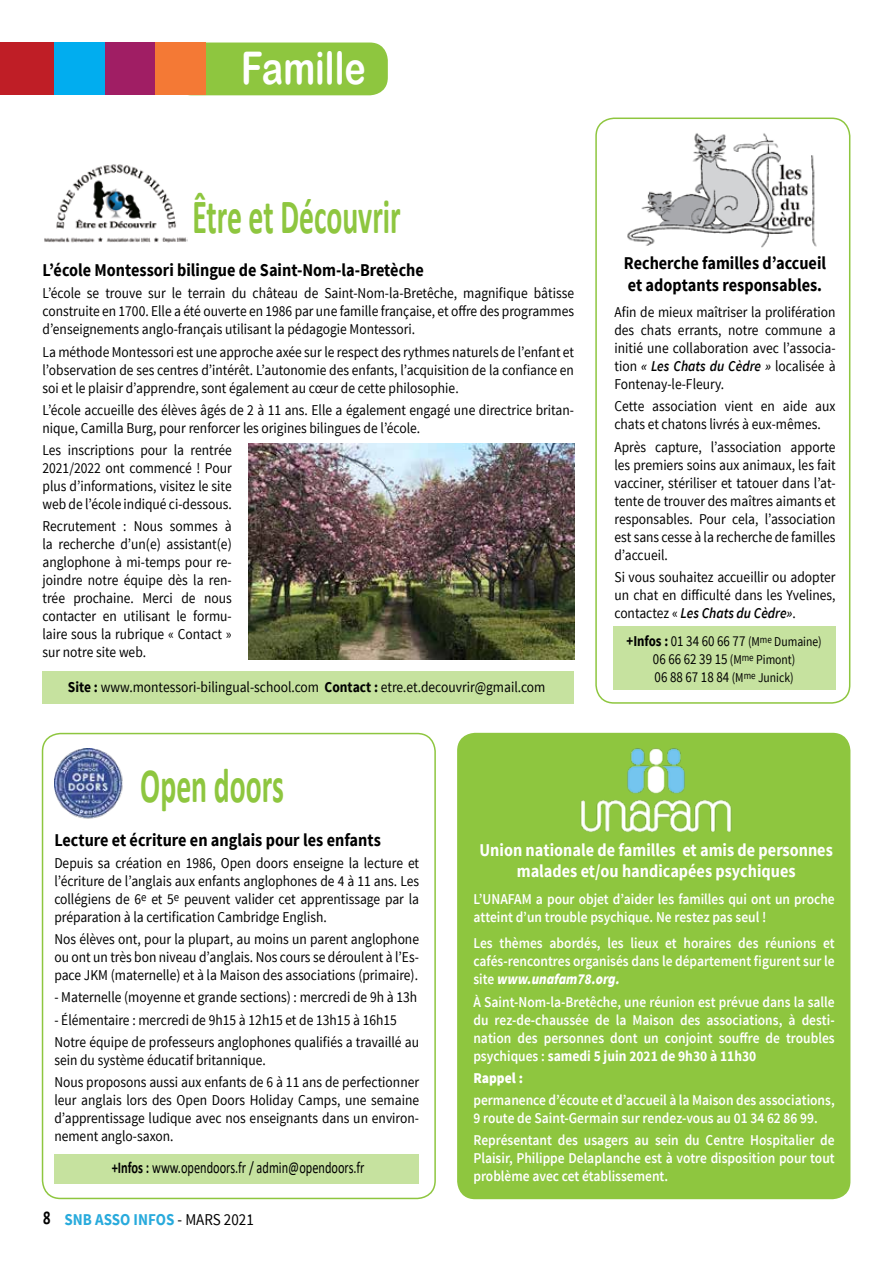
<style>
.page{position:relative;width:893px;height:1263px;background:#fff}
.page>*{position:absolute;margin:0;border:0;box-sizing:border-box;transform-origin:0 0}
.t1{font:700 49.5px "Calibri";color:#8ec63f;scale:.6 1}
.t2{font:45px "Arial Rounded MT Bold";color:#fff;scale:.8 1}
.t3{font:700 19.5px "Calibri";color:#000;scale:.75 1}
.t4{font:700 18px/21.6px "Source Sans Pro";color:#000;scale:.9 1}
.t5{font:700 18px/21.6px "Source Sans Pro";color:#fff;text-align:center;scale:.9 1}
.t6{font:16.5px "Calibri";color:#000;scale:.75 1}
.t7{font:700 16.5px "Source Sans Pro";color:#28aadc;scale:.91 1}
.t8{font:15px/18px "Source Sans Pro";color:#000;text-align:justify;scale:.9 1}
.t9{font:600 15px/18px "Source Sans Pro";color:#fff;text-align:justify;scale:.9 1}
.t10{font:15px/18px "Source Sans Pro";color:#000;text-align:center;scale:.86 1}
.t11{font:900 15px "Source Sans Pro";color:#fff;scale:.9 1}
.s1{font-weight:700}
.s2{font-weight:600;font-style:italic}
.s3{font-size:13.5px}
.s4{font-weight:400;color:#000}
.s5{font-weight:900;font-style:italic}
</style>
<div class="page">
<div style="left:42px;top:733px;width:394px;height:466px;border:2px solid #8ec63f;border-radius:18px"></div>
<div style="left:43px;top:671px;width:531px;height:33px;background:#c6e29f"></div>
<div style="left:613px;top:626px;width:223px;height:64px;background:#c6e29f"></div>
<img style="left:44px;top:164px;width:143px;height:79px">
<img style="left:249px;top:443px;width:325px;height:216px">
<div style="left:54px;top:1154px;width:365px;height:30px;background:#c6e29f"></div>
<div style="left:173px;top:43px;width:215px;height:52px;background:#8ec63f;border-radius:18px"></div>
<div style="left:105px;top:43px;width:50px;height:52px;background:#a01e64"></div>
<div style="left:155px;top:43px;width:51px;height:52px;background:#f47935"></div>
<div style="left:0;top:43px;width:54px;height:52px;background:#bf1e26"></div>
<div style="left:54px;top:43px;width:51px;height:52px;background:#01adef"></div>
<div style="left:595px;top:118px;width:255px;height:586px;border:2px solid #8ec63f;border-radius:18px"></div>
<img style="left:54px;top:749px;width:69px;height:70px">
<div style="left:457px;top:733px;width:393px;height:466px;background:#8ec63f;border-radius:18px"></div>
<img style="left:580px;top:748px;width:152px;height:84px">
<img style="left:627px;top:133px;width:190px;height:114px">
<h2 class="t2" style="left:241px;top:41px;width:157px">Famille</h2>
<h1 class="t1" style="left:192px;top:181px;width:349px">Être et Découvrir</h1>
<p class="t4" style="left:43px;top:260px;width:425px">L’école Montessori bilingue de Saint-Nom-la-Bretèche</p>
<p class="t8" style="left:43px;top:285px;width:592px">L’école se trouve sur le terrain du château de Saint-Nom-la-Bretêche, magnifique bâtisse construite en 1700. Elle a été ouverte en 1986 par une famille française, et offre des programmes d’enseignements anglo-français utilisant la pédagogie Montessori.</p>
<p class="t8" style="left:43px;top:343px;width:592px">La méthode Montessori est une approche axée sur le respect des rythmes naturels de l’enfant et l’observation de ses centres d’intérêt. L’autonomie des enfants, l’acquisition de la confiance en soi et le plaisir d’apprendre, sont également au cœur de cette philosophie.</p>
<p class="t8" style="left:43px;top:401px;width:592px">L’école accueille des élèves âgés de 2 à 11 ans. Elle a également engagé une directrice britan&shy;nique, Camilla Burg, pour renforcer les origines bilingues de l’école.</p>
<p class="t8" style="left:43px;top:441px;width:212px">Les inscriptions pour la rentrée 2021/2022 ont commencé ! Pour plus d’informations, visitez le site web de l’école indiqué ci-dessous.</p>
<p class="t8" style="left:43px;top:517px;width:212px">Recrutement : Nous sommes à la recherche d’un(e) assistant(e) anglophone à mi-temps pour re&shy;joindre notre équipe dès la ren&shy;trée prochaine. Merci de nous contacter en utilisant le formu&shy;laire sous la rubrique « Contact » sur notre site web.</p>
<p class="t8" style="left:68px;top:678px;width:532px"><span class="s1">Site :</span> www.montessori-bilingual-school.com <span class="s1">Contact :</span> etre.et.decouvrir@gmail.com</p>
<p class="t4" style="left:624px;top:253px;width:226px">Recherche familles d’accueil et adoptants responsables.</p>
<p class="t8" style="left:614px;top:303px;width:247px">Afin de mieux maîtriser la prolifération des chats errants, notre commune a initié une collaboration avec l’associa&shy;tion <span class="s2">« Les Chats du Cèdre »</span> localisée à Fontenay-le-Fleury.</p>
<p class="t8" style="left:614px;top:398px;width:247px">Cette association vient en aide aux chats et chatons livrés à eux-mêmes.</p>
<p class="t8" style="left:614px;top:438px;width:247px">Après capture, l’association apporte les premiers soins aux animaux, les fait vacciner, stériliser et tatouer dans l’at&shy;tente de trouver des maîtres aimants et responsables. Pour cela, l’association est sans cesse à la recherche de familles d’accueil.</p>
<p class="t8" style="left:614px;top:568px;width:247px">Si vous souhaitez accueillir ou adopter un chat en difficulté dans les Yvelines, contactez « <span class="s2">Les Chats du Cèdre»</span>.</p>
<p class="t10" style="left:626px;top:632px;width:229px"><span class="s1">+Infos :</span> 01 34 60 66 77 <span class="s3">(M</span><sup>me</sup> <span class="s3">Dumaine)<br></span>06 66 62 39 15 <span class="s3">(M</span><sup>me</sup> <span class="s3">Pimont)<br></span>06 88 67 18 84 <span class="s3">(M</span><sup>me</sup> <span class="s3">Junick)</span></p>
<h1 class="t1" style="left:140px;top:751px;width:241px">Open doors</h1>
<p class="t4" style="left:54px;top:829px;width:364px">Lecture et écriture en anglais pour les enfants</p>
<p class="t8" style="left:54px;top:854px;width:407px">Depuis sa création en 1986, Open doors enseigne la lecture et l’écriture de l’anglais aux enfants anglophones de 4 à 11 ans. Les collégiens de 6<sup>e</sup> et 5<sup>e</sup> peuvent valider cet apprentissage par la préparation à la certification Cambridge English.</p>
<p class="t8" style="left:54px;top:930px;width:407px">Nos élèves ont, pour la plupart, au moins un parent anglophone ou ont un très bon niveau d’anglais. Nos cours se déroulent à l’Es&shy;pace JKM (maternelle) et à la Maison des associations (primaire).</p>
<p class="t8" style="left:54px;top:989px;width:405px">- Maternelle (moyenne et grande sections) : mercredi de 9h à 13h</p>
<p class="t8" style="left:54px;top:1009px;width:407px;line-height:22.2px">- Élémentaire : mercredi de 9h15 à 12h15 et de 13h15 à 16h15<br>Notre équipe de professeurs anglophones qualifiés a travaillé au</p>
<p class="t8" style="left:54px;top:1049px;width:407px;line-height:22.2px">sein du système éducatif britannique.<br>Nous proposons aussi aux enfants de 6 à 11 ans de perfectionner</p>
<p class="t8" style="left:54px;top:1091px;width:407px">leur anglais lors des Open Doors Holiday Camps, une semaine d’apprentissage ludique avec nos enseignants dans un environ&shy;nement anglo-saxon.</p>
<p class="t6" style="left:112px;top:1156px;width:338px"><span class="s1">+Infos :</span> www.opendoors.fr / admin@opendoors.fr</p>
<h3 class="t3" style="left:43px;top:1204px;width:11px">8</h3>
<p class="t7" style="left:65px;top:1209px;width:209px">SNB ASSO INFOS <span class="s4">- MARS 2021</span></p>
<p class="t5" style="left:479px;top:839px;width:394px">Union nationale de familles et amis de personnes malades et/ou handicapées psychiques</p>
<p class="t9" style="left:473px;top:890px;width:403px">L’UNAFAM a pour objet d’aider les familles qui ont un proche atteint d’un trouble psychique. Ne restez pas seul !</p>
<p class="t9" style="left:473px;top:935px;width:403px">Les thèmes abordés, les lieux et horaires des réunions et cafés-rencontres organisés dans le département figurent sur le site <span class="s5">www.unafam78.org.</span></p>
<p class="t9" style="left:473px;top:993px;width:403px">À Saint-Nom-la-Bretêche, une réunion est prévue dans la salle du rez-de-chaussée de la Maison des associations, à desti&shy;nation des personnes dont un conjoint souffre de troubles psychiques : <span class="s1">samedi 5 juin 2021 de 9h30 à 11h30</span></p>
<p class="t11" style="left:473px;top:1068px;width:57px">Rappel :</p>
<p class="t9" style="left:473px;top:1091px;width:403px">permanence d’écoute et d’accueil à la Maison des associations,<br>9 route de Saint-Germain sur rendez-vous au 01 34 62 86 99.</p>
<p class="t9" style="left:473px;top:1132px;width:403px">Représentant des usagers au sein du Centre Hospitalier de Plaisir, Philippe Delaplanche est à votre disposition pour tout problème avec cet établissement.</p>
</div>
